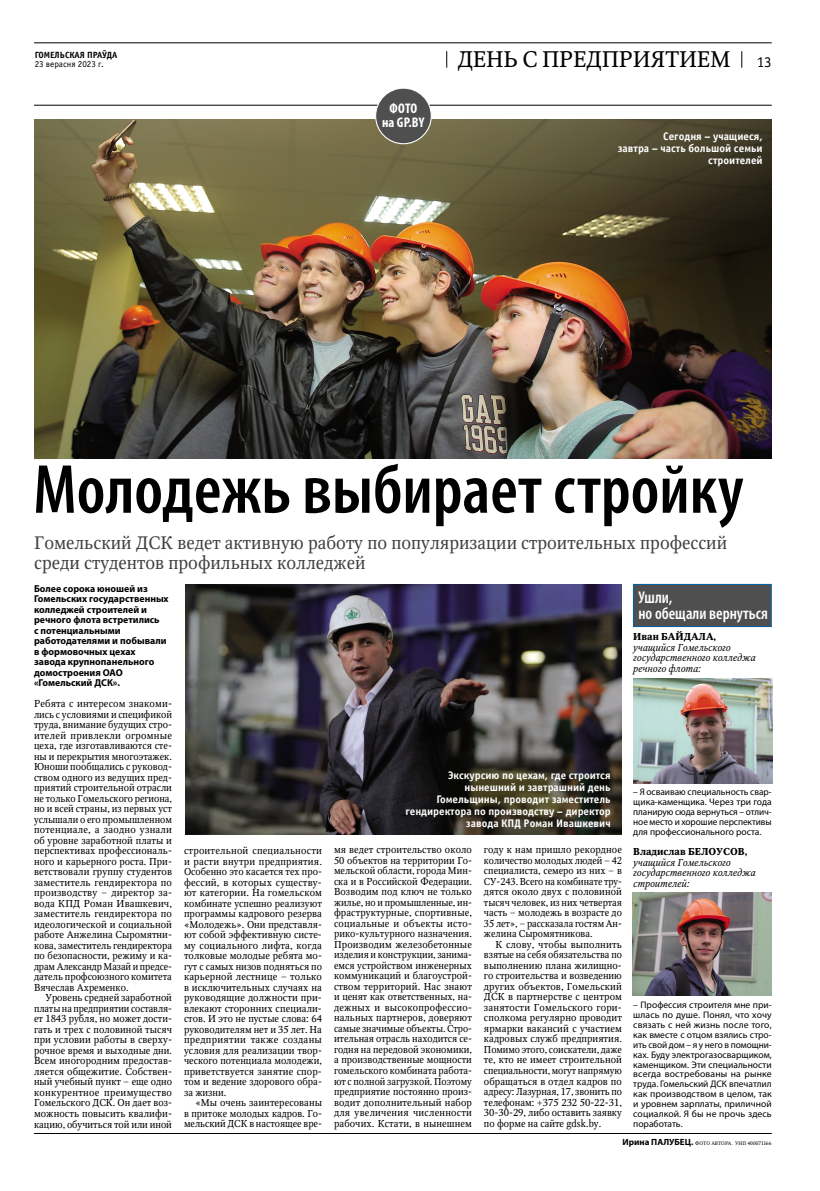
<style>
.page{position:relative;width:820px;height:1191px;background:#fff}
.page>*{position:absolute;margin:0;border:0;box-sizing:border-box;transform-origin:0 0}
.t1{font:600 condensed 70px "Myriad Pro";color:#000}
.t2{font:22.5px "Octava";letter-spacing:-.01em;color:#000}
.t3{font:18px/19.3px "Octava";color:#414141}
.t4{font:600 condensed 17px/16px "Myriad Pro";color:#fff}
.t5{font:700 condensed 14px/14px "Myriad Pro";letter-spacing:.01em;color:#fff;text-align:center}
.t6{font:700 11px/12px "Officina Sans C";color:#fff;text-align:right}
.t7{font:10px/10.5px "Octava";color:#000;text-align:justify}
.t8{font:700 10px/10.5px "Myriad Pro";color:#000}
.t9{font:italic 10px/10.5px "Octava";color:#000}
.t10{font:700 10px "Octava";color:#000}
.t11{font:9.5px/9.9px "Myriad Pro";color:#000;text-align:justify}
.t12{font:700 9px "Officina Sans C";color:#000}
.t13{font:9px "Officina Sans C";color:#000}
.t14{font:5px "Octava";letter-spacing:.01em;color:#000}
.s1{font-family:"Officina Sans C";font-size:15px}
.s2{font-family:"Myriad Pro";font-weight:700;font-size:9px}
</style>
<div class="page">
<div style="left:633px;top:584px;width:138px;height:42px;background:#4f4f4f"></div>
<div style="left:633px;top:584px;width:138px;height:42px;border:1px solid #0063a6"></div>
<hr style="left:34px;top:43px;width:737px;height:1px;background:#000">
<svg style="left:446px;top:51px;width:1px;height:17px"></svg>
<svg style="left:741px;top:51px;width:1px;height:17px"></svg>
<hr style="left:34px;top:105px;width:737px;height:1px;background:#000">
<hr style="left:34px;top:1133px;width:737px;height:1px;background:#000">
<img style="left:34px;top:119px;width:737px;height:339px">
<img style="left:185px;top:584px;width:436px;height:250px">
<div style="left:375px;top:88px;width:56px;height:56px;background:#4f4f4f;border-radius:50%"></div>
<div style="left:375px;top:88px;width:56px;height:56px;border:1px solid #fff;border-radius:50%"></div>
<img style="left:632px;top:892px;width:139px;height:103px">
<img style="left:633px;top:678px;width:139px;height:105px">
<p class="t12" style="left:35px;top:49px;width:84px">ГОМЕЛЬСКАЯ ПРАЎДА</p>
<p class="t13" style="left:35px;top:59px;width:71px">23 верасня 2023 г.</p>
<h2 class="t2" style="left:457px;top:49px;width:316px">ДЕНЬ С ПРЕДПРИЯТИЕМ <span class="s1">13</span></h2>
<h3 class="t5" style="left:382px;top:101px;width:44px">ФОТО на GP.BY</h3>
<p class="t6" style="left:617px;top:130px;width:146px">Сегодня – учащиеся,<br>завтра – часть большой семьи строителей</p>
<h1 class="t1" style="left:33px;top:447px;width:711px">Молодежь выбирает стройку</h1>
<h3 class="t3" style="left:34px;top:535px;width:694px">Гомельский ДСК ведет активную работу по популяризации строительных профессий среди студентов профильных колледжей</h3>
<p class="t8" style="left:34px;top:583px;width:136px">Более сорока юношей из<br>Гомельских государственных колледжей строителей и речного флота встретились<br>с потенциальными работодателями и побывали в формовочных цехах завода крупнопанельного домостроения ОАО «Гомельский ДСК».</p>
<p class="t7" style="left:34px;top:699px;width:139px">Ребята с интересом знакоми&shy;лись с условиями и спецификой труда, внимание будущих стро&shy;ителей привлекли огромные цеха, где изготавливаются сте&shy;ны и перекрытия многоэтажек.<br>Юноши пообщались с руковод&shy;ством одного из ведущих пред&shy;приятий строительной отрасли не только Гомельского региона, но и всей страны, из первых уст услышали о его промышленном потенциале, а заодно узнали об уровне заработной платы и перспективах профессиональ&shy;ного и карьерного роста. При&shy;ветствовали группу студентов заместитель гендиректора по производству – директор за&shy;вода КПД Роман Ивашкевич, заместитель гендиректора по идеологической и социальной работе Анжелина Сыромятни&shy;кова, заместитель гендиректора по безопасности, режиму и ка&shy;драм Александр Мазай и предсе&shy;датель профсоюзного комитета Вячеслав Ахременко.</p>
<p class="t7" style="left:34px;top:993px;width:139px;text-indent:11px">Уровень средней заработной платы на предприятии составля&shy;ет 1843 рубля, но может дости&shy;гать и трех с половиной тысяч при условии работы в сверху&shy;рочное время и выходные дни.<br>Всем иногородним предостав&shy;ляется общежитие. Собствен&shy;ный учебный пункт – еще одно конкурентное преимущество Гомельского ДСК. Он дает воз&shy;можность повысить квалифи&shy;кацию, обучиться той или иной</p>
<h3 class="t4" style="left:638px;top:589px;width:131px">Ушли,<br>но обещали вернуться</h3>
<p class="t10" style="left:633px;top:630px;width:84px">Иван БАЙДАЛА,</p>
<p class="t9" style="left:633px;top:642px;width:124px">учащийся Гомельского государственного колледжа речного флота:</p>
<p class="t7" style="left:184px;top:846px;width:139px">строительной специальности и расти внутри предприятия.<br>Особенно это касается тех про&shy;фессий, в которых существу&shy;ют категории. На гомельском комбинате успешно реализуют программы кадрового резерва «Молодежь». Они представля&shy;ют собой эффективную систе&shy;му социального лифта, когда толковые молодые ребята мо&shy;гут с самых низов подняться по карьерной лестнице – только в исключительных случаях на руководящие должности при&shy;влекают сторонних специали&shy;стов. И это не пустые слова: 64 руководителям нет и 35 лет. На предприятии также созданы условия для реализации твор&shy;ческого потенциала молодежи, приветствуется занятие спор&shy;том и ведение здорового обра&shy;за жизни.</p>
<p class="t7" style="left:184px;top:1098px;width:139px;text-indent:11px">«Мы очень заинтересованы в притоке молодых кадров. Го&shy;мельский ДСК в настоящее вре-</p>
<p class="t6" style="left:405px;top:769px;width:207px">Экскурсию по цехам, где строится нынешний и завтрашний день<br>Гомельщины, проводит заместитель гендиректора по производству – директор завода КПД Роман Ивашкевич</p>
<p class="t7" style="left:334px;top:845px;width:139px">мя ведет строительство около 50 объектов на территории Го&shy;мельской области, города Мин&shy;ска и в Российской Федерации.<br>Возводим под ключ не только жилье, но и промышленные, ин&shy;фраструктурные, спортивные, социальные и объекты исто&shy;рико-культурного назначения.<br>Производим железобетонные изделия и конструкции, занима&shy;емся устройством инженерных коммуникаций и благоустрой&shy;ством территорий. Нас знают и ценят как ответственных, на&shy;дежных и высокопрофессио&shy;нальных партнеров, доверяют самые значимые объекты. Стро&shy;ительная отрасль находится се&shy;годня на передовой экономики, а производственные мощности гомельского комбината работа&shy;ют с полной загрузкой. Поэтому предприятие постоянно произ&shy;водит дополнительный набор для увеличения численности рабочих. Кстати, в нынешнем</p>
<p class="t7" style="left:484px;top:845px;width:139px">году к нам пришло рекордное количество молодых людей – 42 специалиста, семеро из них – в СУ-243. Всего на комбинате тру&shy;дятся около двух с половиной тысяч человек, из них четвертая часть – молодежь в возрасте до 35 лет», – рассказала гостям Ан&shy;желина Сыромятникова.</p>
<p class="t7" style="left:484px;top:940px;width:139px;text-indent:11px">К слову, чтобы выполнить взятые на себя обязательства по выполнению плана жилищно&shy;го строительства и возведению других объектов, Гомельский ДСК в партнерстве с центром занятости Гомельского гори&shy;сполкома регулярно проводит ярмарки вакансий с участием кадровых служб предприятия.<br>Помимо этого, соискатели, даже те, кто не имеет строительной специальности, могут напрямую обращаться в отдел кадров по адресу: Лазурная, 17, звонить по телефонам: +375 232 50-22-31, 30-30-29, либо оставить заявку по форме на сайте gdsk.by.</p>
<p class="t11" style="left:633px;top:786px;width:140px">– Я осваиваю специальность свар&shy;щика-каменщика. Через три года планирую сюда вернуться – отлич&shy;ное место и хорошие перспективы для профессионального роста.</p>
<p class="t10" style="left:633px;top:845px;width:115px">Владислав БЕЛОУСОВ,</p>
<p class="t9" style="left:633px;top:857px;width:124px">учащийся Гомельского государственного колледжа строителей:</p>
<p class="t11" style="left:633px;top:1000px;width:140px">– Профессия строителя мне при&shy;шлась по душе. Понял, что хочу связать с ней жизнь после того, как вместе с отцом взялись стро&shy;ить свой дом – я у него в помощни&shy;ках. Буду электрогазосварщиком, каменщиком. Эти специальности всегда востребованы на рынке труда. Гомельский ДСК впечатлил как производством в целом, так и уровнем зарплаты, приличной социалкой. Я бы не прочь здесь поработать.</p>
<p class="t14" style="left:622px;top:1141px;width:150px"><span class="s2">Ирина ПАЛУБЕЦ.</span> ФОТО АВТОРА. УНП 400071166</p>
</div>
